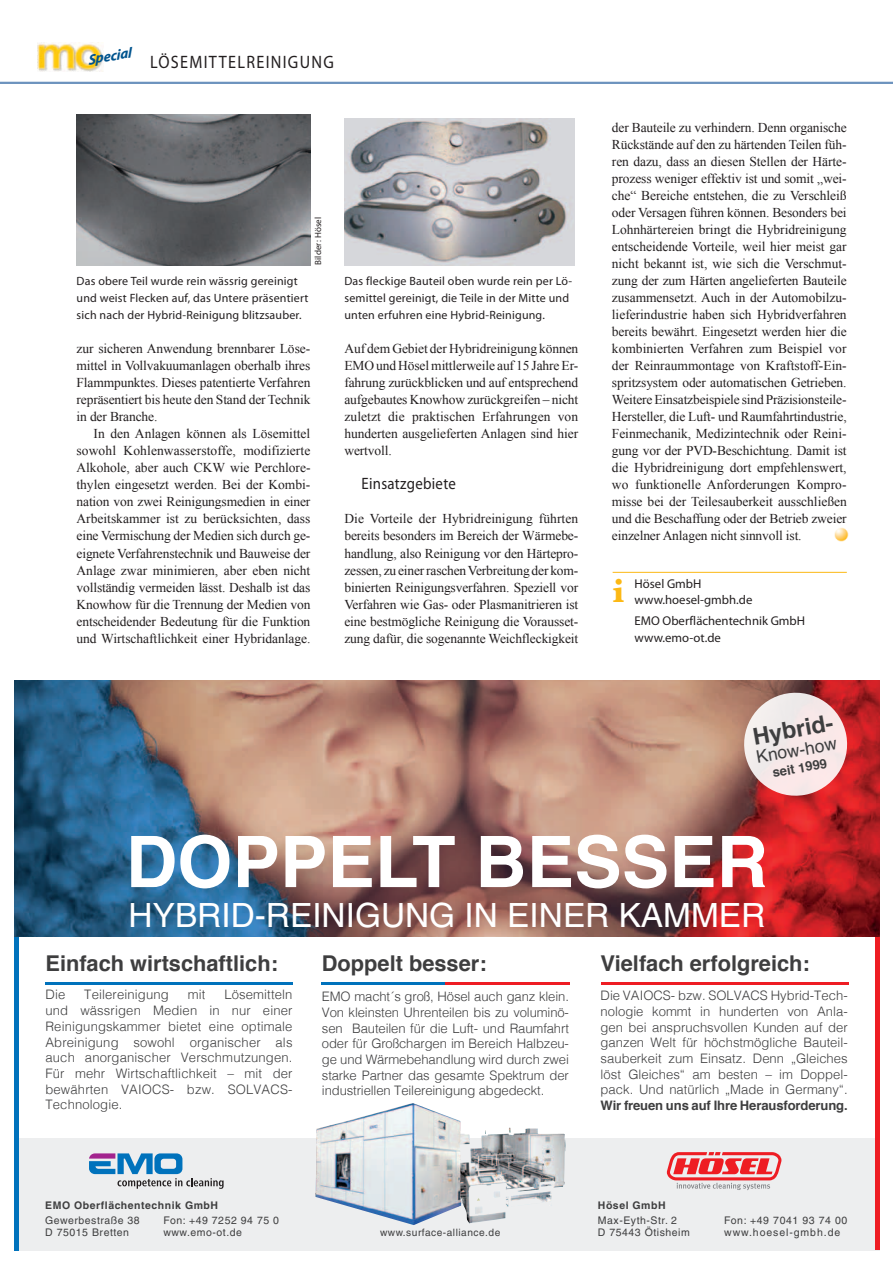
<style>
.page{position:relative;width:893px;height:1263px;background:#fff}
.page>*{position:absolute;margin:0;border:0;box-sizing:border-box;transform-origin:0 0}
.t1{font:700 71.25px "Helvetica LT";color:#fff}
.t2{font:700 34.65px "Baskerville";color:#fcb814}
.t3{font:33.45px "Helvetica LT";color:#fff}
.t4{font:700 23.25px "Helvetica";color:#3e3e3f}
.t5{font:700 21.75px "Helvetica";color:#3e3e3f}
.t6{font:18px "Myriad Pro";letter-spacing:.08em;color:#231f20;scale:.9 1}
.t7{font:17.4px "Helvetica";color:#3e3e3f}
.t8{font:16.5px "Myriad Pro";letter-spacing:.02em;color:#231f20;scale:.9 1}
.t9{font:italic 700 14.55px "Myriad";color:#00548e}
.t10{font:13.5px/17px "Times New Roman";letter-spacing:-.01em;color:#231f20;text-align:justify}
.t11{font:300 13.05px/15.8px "Helvetica";color:#3e3e3f;text-align:justify}
.t12{font:700 13.05px "Helvetica";letter-spacing:-.01em;color:#3e3e3f}
.t13{font:12.75px/16.5px "Myriad Pro";color:#231f20}
.t14{font:12px/17.1px "Myriad Pro";letter-spacing:.015em;color:#231f20}
.t15{font:10.5px/12.6px "Helvetica LT";letter-spacing:.05em;color:#3e3e3f}
.t16{font:10.5px/12.6px "Helvetica LT";letter-spacing:.09em;color:#3e3e3f}
.t17{font:700 10.5px "Helvetica LT";letter-spacing:.05em;color:#3e3e3f}
.t18{font:10.2px "Helvetica LT";letter-spacing:.05em;color:#3e3e3f}
.t19{font:9px "Myriad Pro";letter-spacing:.015em;color:#231f20}
</style>
<div class="page">
<img style="left:38px;top:42px;width:66px;height:30px">
<hr style="left:0;top:82px;width:893px;height:2px;background:#6d93be">
<img style="left:834px;top:528px;width:14px;height:13px">
<div style="left:14px;top:1138px;width:866px;height:112px;background:#edeeef"></div>
<div style="left:875px;top:936px;width:5px;height:314px;background:#ee1d23"></div>
<img style="left:461px;top:1127px;width:50px;height:96px">
<img style="left:315px;top:1103px;width:146px;height:122px">
<svg style="left:667px;top:1152px;width:114px;height:38px"></svg>
<svg style="left:89px;top:1153px;width:135px;height:36px"></svg>
<img style="left:14px;top:681px;width:866px;height:255px">
<svg style="left:740px;top:689px;width:111px;height:111px"></svg>
<svg style="left:45px;top:982px;width:248px;height:3px"></svg>
<svg style="left:601px;top:982px;width:247px;height:3px"></svg>
<svg style="left:322px;top:982px;width:247px;height:3px"></svg>
<div style="left:14px;top:930px;width:5px;height:320px;background:#0072bc"></div>
<hr style="left:613px;top:572px;width:234px;height:1px;background:#fcb814">
<img style="left:344px;top:119px;width:231px;height:146px">
<img style="left:77px;top:115px;width:233px;height:150px">
<p class="t9" style="left:87px;top:52px;width:46px;rotate:-10deg">Special</p>
<h3 class="t6" style="left:150px;top:51px;width:97px">Lösemittelrei</h3>
<h3 class="t6" style="left:271px;top:51px;width:72px">nigung</h3>
<p class="t19" style="left:312px;top:265px;width:50px;rotate:-90deg">Bilder: Hösel</p>
<p class="t14" style="left:77px;top:272px;width:233px">Das obere Teil wurde rein wässrig gereinigt und weist Flecken auf, das Untere präsentiert sich nach der Hybrid-Reinigung blitzsauber.</p>
<p class="t10" style="left:77px;top:340px;width:235px">zur sicheren Anwendung brennbarer Löse&shy;mittel in Vollvakuumanlagen oberhalb ihres Flammpunktes. Dieses patentierte Verfahren repräsentiert bis heute den Stand der Technik in der Branche.</p>
<p class="t10" style="left:77px;top:425px;width:235px;text-indent:17px">In den Anlagen können als Lösemittel sowohl Kohlenwasserstoffe, modifizierte Alkohole, aber auch CKW wie Perchlore&shy;thylen eingesetzt werden. Bei der Kombi&shy;nation von zwei Reinigungsmedien in einer Arbeitskammer ist zu berücksichten, dass eine Vermischung der Medien sich durch ge&shy;eignete Verfahrenstechnik und Bauweise der Anlage zwar minimieren, aber eben nicht vollständig vermeiden lässt. Deshalb ist das Knowhow für die Trennung der Medien von entscheidender Bedeutung für die Funktion und Wirtschaftlichkeit einer Hybridanlage.</p>
<p class="t14" style="left:344px;top:272px;width:229px">Das fleckige Bauteil oben wurde rein per Lö&shy;semittel gereinigt, die Teile in der Mitte und unten erfuhren eine Hybrid-Reinigung.</p>
<p class="t10" style="left:344px;top:340px;width:235px">Auf dem Gebiet der Hybridreinigung können EMO und Hösel mittlerweile auf 15 Jahre Er&shy;fahrung zurückblicken und auf entsprechend aufgebautes Knowhow zurückgreifen – nicht zuletzt die praktischen Erfahrungen von hunderten ausgelieferten Anlagen sind hier wertvoll.</p>
<p class="t8" style="left:361px;top:474px;width:107px">Einsatzgebiete</p>
<p class="t10" style="left:344px;top:510px;width:235px">Die Vorteile der Hybridreinigung führten bereits besonders im Bereich der Wärmebe&shy;handlung, also Reinigung vor den Härtepro&shy;zessen, zu einer raschen Verbreitung der kom&shy;binierten Reinigungsverfahren. Speziell vor Verfahren wie Gas- oder Plasmanitrieren ist eine bestmögliche Reinigung die Vorausset&shy;zung dafür, die sogenannte Weichfleckigkeit</p>
<p class="t10" style="left:612px;top:119px;width:236px">der Bauteile zu verhindern. Denn organische Rückstände auf den zu härtenden Teilen füh&shy;ren dazu, dass an diesen Stellen der Härte&shy;prozess weniger effektiv ist und somit „wei&shy;che“ Bereiche entstehen, die zu Verschleiß oder Versagen führen können. Besonders bei Lohnhärtereien bringt die Hybridreinigung entscheidende Vorteile, weil hier meist gar nicht bekannt ist, wie sich die Verschmut&shy;zung der zum Härten angelieferten Bauteile zusammensetzt. Auch in der Automobilzu&shy;lieferindustrie haben sich Hybridverfahren bereits bewährt. Eingesetzt werden hier die kombinierten Verfahren zum Beispiel vor der Reinraummontage von Kraftstoff-Ein&shy;spritzsystem oder automatischen Getrieben.<br>Weitere Einsatzbeispiele sind Präzisionsteile-Hersteller, die Luft- und Raumfahrtindustrie, Feinmechanik, Medizintechnik oder Reini&shy;gung vor der PVD-Beschichtung. Damit ist die Hybridreinigung dort empfehlenswert, wo funktionelle Anforderungen Kompro&shy;misse bei der Teilesauberkeit ausschließen und die Beschaffung oder der Betrieb zweier einzelner Anlagen nicht sinnvoll ist.</p>
<h2 class="t2" style="left:613px;top:570px;width:13px">i</h2>
<p class="t13" style="left:635px;top:575px;width:119px">Hösel GmbH www.hoesel-gmbh.de</p>
<p class="t13" style="left:635px;top:612px;width:172px">EMO Oberflächentechnik GmbH www.emo-ot.de</p>
<h3 class="t4" style="left:750px;top:718px;width:87px;rotate:-10deg">Hybrid-</h3>
<p class="t7" style="left:754px;top:744px;width:83px;rotate:-10deg">Know-how</p>
<p class="t12" style="left:771px;top:762px;width:57px;rotate:-10deg">seit 1999</p>
<h1 class="t1" style="left:126px;top:818px;width:644px">DOPPELT BESSER</h1>
<h3 class="t3" style="left:129px;top:896px;width:638px">HYBRID-REINIGUNG IN EINER KAMMER</h3>
<h3 class="t5" style="left:45px;top:946px;width:234px">Einfach wirtschaftlich:</h3>
<p class="t11" style="left:45px;top:986px;width:21px">Die</p>
<p class="t11" style="left:84px;top:986px;width:86px">Teilereinigung</p>
<p class="t11" style="left:188px;top:986px;width:19px">mit</p>
<p class="t11" style="left:45px;top:986px;width:249px;text-indent:179px">Lösemitteln und wässrigen Medien in nur einer Reinigungskammer bietet eine optimale Abreinigung sowohl organischer als auch anorganischer Verschmutzungen.<br>Für mehr Wirtschaftlichkeit – mit der bewährten VAIOCS- bzw. SOLVACS-Technologie.</p>
<h3 class="t5" style="left:322px;top:946px;width:166px">Doppelt besser:</h3>
<p class="t11" style="left:322px;top:988px;width:249px">EMO macht´s groß, Hösel auch ganz klein.<br>Von kleinsten Uhrenteilen bis zu voluminö&shy;sen Bauteilen für die Luft- und Raumfahrt oder für Großchargen im Bereich Halbzeu&shy;ge und Wärmebehandlung wird durch zwei starke Partner das gesamte Spektrum der industriellen Teilereinigung abgedeckt.</p>
<h3 class="t5" style="left:601px;top:946px;width:211px">Vielfach erfolgreich:</h3>
<p class="t11" style="left:601px;top:987px;width:249px">Die VAIOCS- bzw. SOLVACS Hybrid-Tech&shy;nologie kommt in hunderten von Anla&shy;gen bei anspruchsvollen Kunden auf der ganzen Welt für höchstmögliche Bauteil&shy;sauberkeit zum Einsatz. Denn „Gleiches löst Gleiches“ am besten – im Doppel&shy;pack. Und natürlich „Made in Germany“.</p>
<p class="t12" style="left:601px;top:1095px;width:249px">Wir freuen uns auf Ihre Herausforderung.</p>
<p class="t17" style="left:45px;top:1198px;width:174px">EMO Oberflächentechnik GmbH</p>
<p class="t15" style="left:45px;top:1214px;width:96px">Gewerbestraße 38<br>D 75015 Bretten</p>
<p class="t15" style="left:163px;top:1214px;width:117px">Fon: +49 7252 94 75 0 www.emo-ot.de</p>
<p class="t18" style="left:380px;top:1227px;width:122px">www.surface-alliance.de</p>
<p class="t17" style="left:598px;top:1198px;width:69px">Hösel GmbH</p>
<p class="t15" style="left:598px;top:1214px;width:93px">Max-Eyth-Str. 2<br>D 75443 Ötisheim</p>
<p class="t16" style="left:724px;top:1214px;width:125px">Fon: +49 7041 93 74 00 www.hoesel-gmbh.de</p>
</div>
